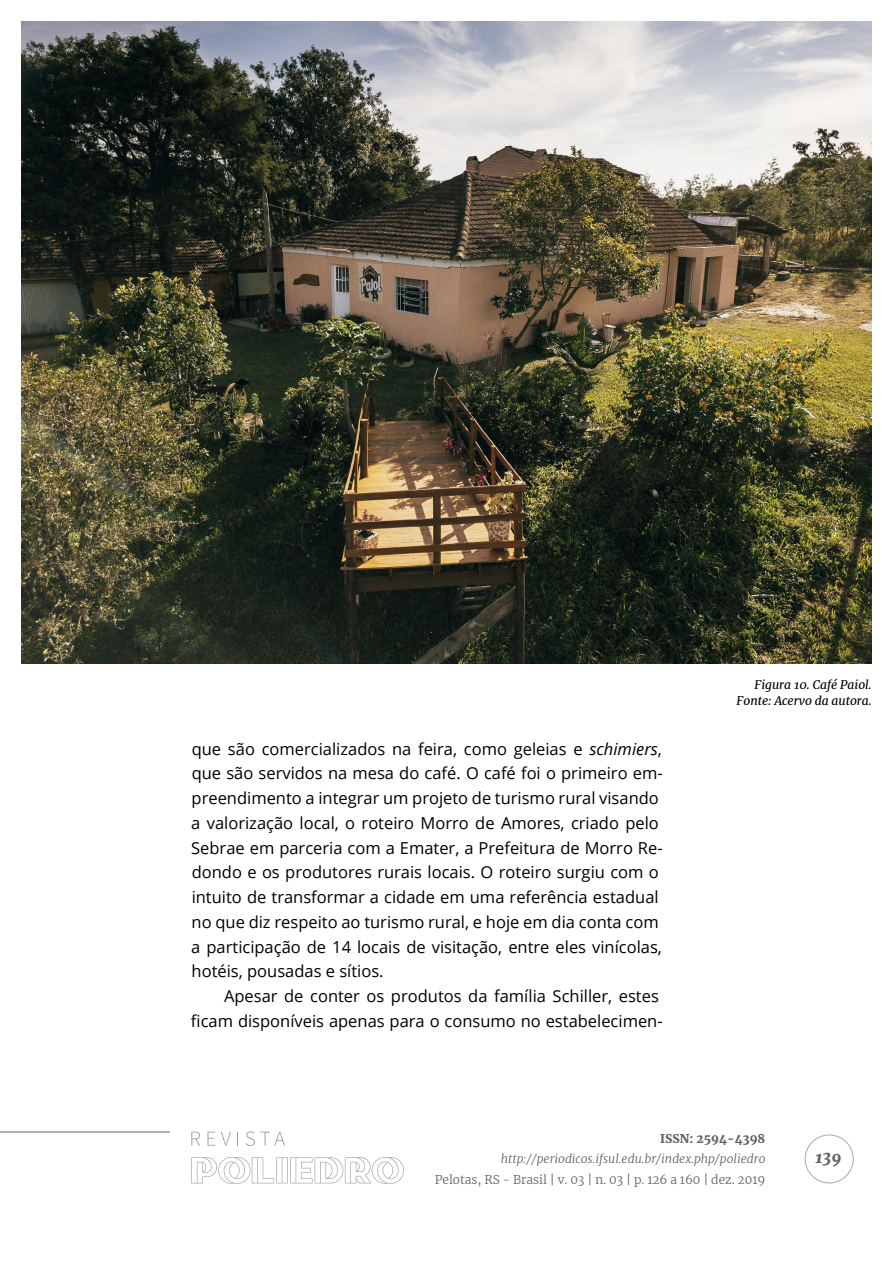
<style>
.page{position:relative;width:893px;height:1263px;background:#fff}
.page>*{position:absolute;margin:0;border:0;box-sizing:border-box;transform-origin:0 0}
.t1{font:16.5px/24.8px "Open Sans";color:#000}
.t2{font:italic 900 16.5px "Merriweather";color:#646363}
.t3{font:italic 300 12px "Merriweather";color:#646363}
.t4{font:300 12px "Merriweather";color:#646363}
.t5{font:italic 12px/16.5px "Merriweather";color:#000;text-align:right}
.t6{font:900 12px "Merriweather";color:#646363}
.s1{font-style:italic}
</style>
<div class="page">
<div style="left:805px;top:1134px;width:49px;height:49px;border:1px solid #b3b2b2;border-radius:50%"></div>
<svg style="left:191px;top:1157px;width:213px;height:27px"></svg>
<svg style="left:191px;top:1132px;width:9px;height:14px"></svg>
<svg style="left:207px;top:1132px;width:8px;height:14px"></svg>
<svg style="left:221px;top:1132px;width:10px;height:14px"></svg>
<svg style="left:237px;top:1132px;width:1px;height:14px"></svg>
<svg style="left:246px;top:1131px;width:39px;height:15px"></svg>
<hr style="left:0;top:1131px;width:170px;height:1px;background:#b3b2b2">
<img style="left:21px;top:21px;width:851px;height:643px">
<p class="t1" style="left:191px;top:736px;width:473px">que são comercializados na feira, como geleias e <span class="s1">schimiers</span>, que são servidos na mesa do café. O café foi o primeiro em&shy;preendimento a integrar um projeto de turismo rural visando a valorização local, o roteiro Morro de Amores, criado pelo Sebrae em parceria com a Emater, a Prefeitura de Morro Re&shy;dondo e os produtores rurais locais. O roteiro surgiu com o intuito de transformar a cidade em uma referência estadual no que diz respeito ao turismo rural, e hoje em dia conta com a participação de 14 locais de visitação, entre eles vinícolas, hotéis, pousadas e sítios.</p>
<p class="t1" style="left:191px;top:983px;width:473px;text-align:right">Apesar de conter os produtos da família Schiller, estes ficam disponíveis apenas para o consumo no estabelecimen-</p>
<p class="t5" style="left:737px;top:676px;width:137px">Figura 10. Café Paiol.<br>Fonte: Acervo da autora.</p>
<p class="t6" style="left:660px;top:1130px;width:107px">ISSN: 2594-4398</p>
<p class="t3" style="left:501px;top:1151px;width:266px">http://periodicos.ifsul.edu.br/index.php/poliedro</p>
<p class="t4" style="left:435px;top:1171px;width:332px">Pelotas, RS - Brasil | v. 03 | n. 03 | p. 126 a 160 | dez. 2019</p>
<p class="t2" style="left:815px;top:1146px;width:28px">139</p>
</div>
